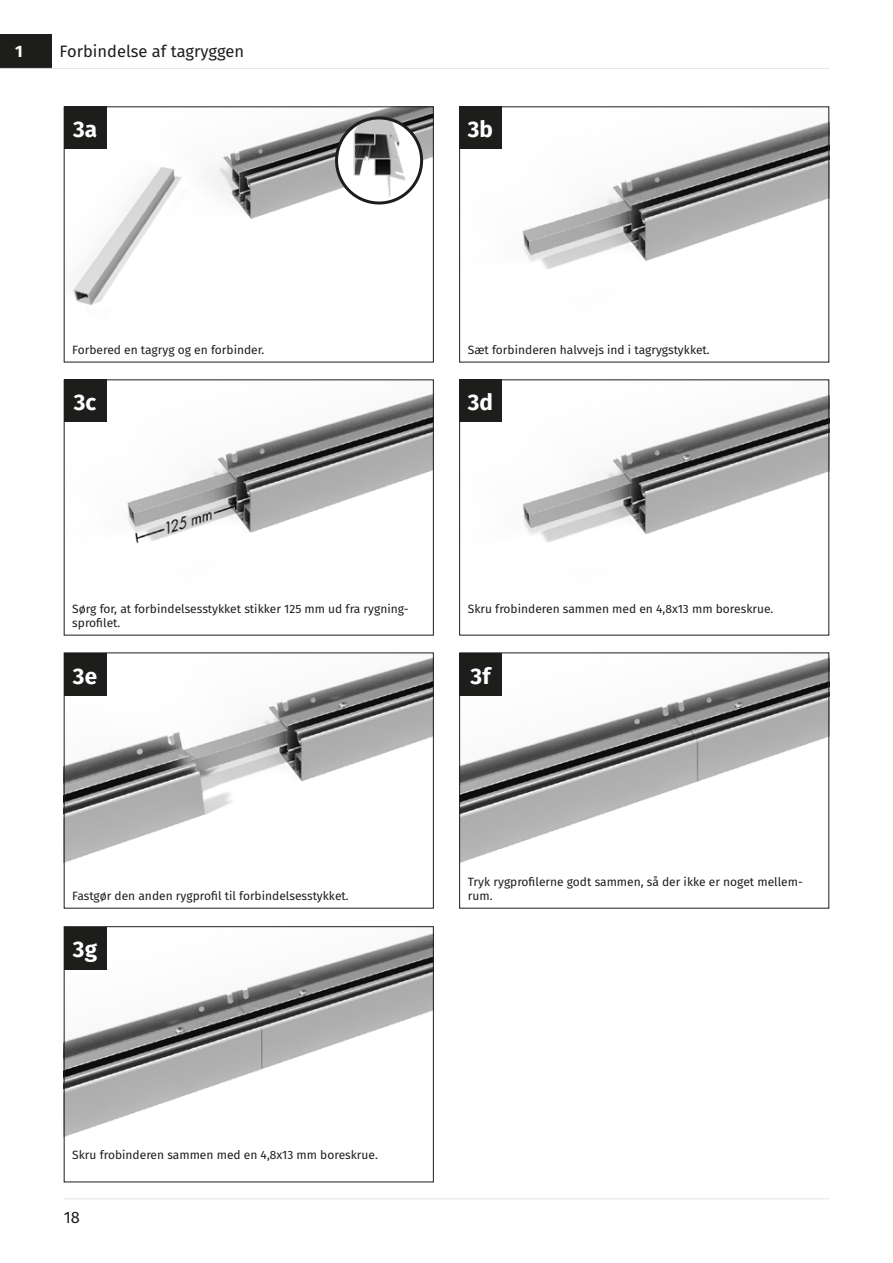
<style>
.page{position:relative;width:893px;height:1263px;background:#fff}
.page>*{position:absolute;margin:0;border:0;box-sizing:border-box;transform-origin:0 0}
.t1{font:700 22.5px "Fira Sans";color:#fff}
.t2{font:16.5px "Fira Sans";color:#1d1d1b}
.t3{font:700 16.5px "Fira Sans";color:#fff}
.t4{font:12px/14.4px "Fira Sans";color:#1d1d1b}
</style>
<div class="page">
<hr style="left:64px;top:1198px;width:765px;height:1px;background:#e4e3e3">
<img style="left:106px;top:381px;width:326px;height:163px">
<img style="left:522px;top:395px;width:305px;height:148px">
<img style="left:66px;top:654px;width:366px;height:208px">
<img style="left:461px;top:658px;width:366px;height:205px">
<img style="left:73px;top:108px;width:359px;height:197px">
<img style="left:522px;top:122px;width:305px;height:147px">
<img style="left:337px;top:118px;width:85px;height:85px;border-radius:43px">
<div style="left:335px;top:116px;width:88px;height:88px;border:3px solid #1d1d1b;border-radius:50%"></div>
<img style="left:66px;top:928px;width:366px;height:209px">
<div style="left:64px;top:106px;width:42px;height:43px;background:#1d1d1b"></div>
<div style="left:459px;top:106px;width:43px;height:43px;background:#1d1d1b"></div>
<div style="left:64px;top:379px;width:42px;height:43px;background:#1d1d1b"></div>
<div style="left:459px;top:379px;width:43px;height:43px;background:#1d1d1b"></div>
<div style="left:64px;top:653px;width:42px;height:43px;background:#1d1d1b"></div>
<div style="left:459px;top:653px;width:43px;height:43px;background:#1d1d1b"></div>
<div style="left:64px;top:927px;width:42px;height:42px;background:#1d1d1b"></div>
<div style="left:459px;top:106px;width:370px;height:256px;border:1px solid #1d1d1b"></div>
<div style="left:459px;top:379px;width:370px;height:256px;border:1px solid #1d1d1b"></div>
<div style="left:64px;top:106px;width:370px;height:256px;border:1px solid #1d1d1b"></div>
<div style="left:64px;top:379px;width:370px;height:256px;border:1px solid #1d1d1b"></div>
<div style="left:64px;top:652px;width:370px;height:256px;border:1px solid #1d1d1b"></div>
<div style="left:459px;top:652px;width:370px;height:256px;border:1px solid #1d1d1b"></div>
<div style="left:64px;top:926px;width:370px;height:256px;border:1px solid #1d1d1b"></div>
<div style="left:0;top:34px;width:51px;height:34px;background:#1d1d1b"></div>
<hr style="left:0;top:68px;width:829px;height:1px;background:#e4e3e3">
<h2 class="t3" style="left:15px;top:37px;width:9px">1</h2>
<h2 class="t2" style="left:60px;top:38px;width:186px">Forbindelse af tagryggen</h2>
<h1 class="t1" style="left:73px;top:110px;width:26px">3a</h1>
<h1 class="t1" style="left:468px;top:110px;width:27px">3b</h1>
<p class="t4" style="left:72px;top:342px;width:192px">Forbered en tagryg og en forbinder.</p>
<p class="t4" style="left:468px;top:342px;width:242px">Sæt forbinderen halvvejs ind i tagrygstykket.</p>
<h1 class="t1" style="left:74px;top:383px;width:24px">3c</h1>
<h1 class="t1" style="left:468px;top:383px;width:27px">3d</h1>
<p class="t4" style="left:72px;top:601px;width:338px">Sørg for, at forbindelsesstykket stikker 125 mm ud fra rygning&shy;sprofilet.</p>
<p class="t4" style="left:468px;top:601px;width:306px">Skru frobinderen sammen med en 4,8x13 mm boreskrue.</p>
<h1 class="t1" style="left:73px;top:657px;width:26px">3e</h1>
<h1 class="t1" style="left:471px;top:657px;width:21px">3f</h1>
<p class="t4" style="left:72px;top:888px;width:277px">Fastgør den anden rygprofil til forbindelsesstykket.</p>
<h1 class="t1" style="left:73px;top:930px;width:26px">3g</h1>
<p class="t4" style="left:72px;top:1148px;width:306px">Skru frobinderen sammen med en 4,8x13 mm boreskrue.</p>
<h2 class="t2" style="left:64px;top:1205px;width:18px">18</h2>
<p class="t4" style="left:468px;top:874px;width:337px">Tryk rygprofilerne godt sammen, så der ikke er noget mellem&shy;rum.</p>
</div>
